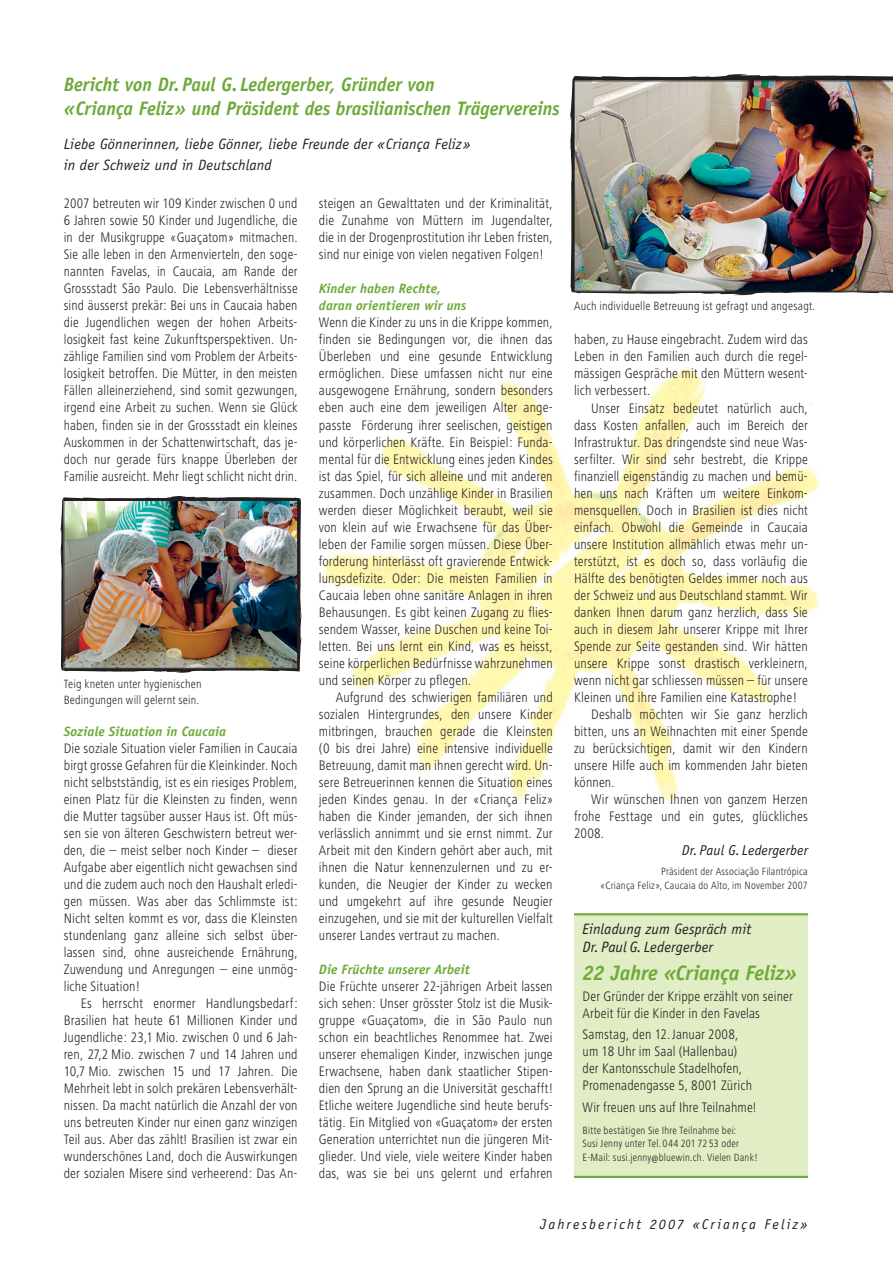
<style>
.page{position:relative;width:893px;height:1263px;background:#fff}
.page>*{position:absolute;margin:0;border:0;box-sizing:border-box;transform-origin:0 0}
.t1{font:italic 700 21px "Officina Sans";letter-spacing:-.005em;color:#6daa38}
.t2{font:italic 700 19.5px/24px "Officina Sans";letter-spacing:-.005em;color:#6daa38;scale:.95 1}
.t3{font:italic 15px/21.3px "Officina Sans";letter-spacing:.01em;color:#231f20}
.t4{font:300 condensed 14.25px/17px "Frutiger Next LT";letter-spacing:.005em;color:#231f20;text-align:justify}
.t5{font:italic 14.25px "Officina Sans";letter-spacing:.145em;color:#231f20}
.t6{font:italic 14.25px "Officina Sans";letter-spacing:.01em;color:#231f20}
.t7{font:italic 700 13.5px/17px "Officina Sans";letter-spacing:.005em;color:#6daa38}
.t8{font:300 condensed 12.3px/15.9px "Frutiger Next LT";letter-spacing:.015em;color:#231f20}
.t9{font:300 condensed 10.8px/13.5px "Frutiger Next LT";letter-spacing:.015em;color:#231f20;text-align:right}
</style>
<div class="page">
<img style="left:321px;top:344px;width:498px;height:458px">
<svg style="left:571px;top:75px;width:322px;height:220px"></svg>
<svg style="left:573px;top:76px;width:53px;height:10px"></svg>
<svg style="left:571px;top:280px;width:11px;height:15px"></svg>
<img style="left:574px;top:81px;width:319px;height:210px">
<div style="left:574px;top:914px;width:234px;height:264px;background:#e0edc5"></div>
<hr style="left:574px;top:1176px;width:234px;height:2px;background:#6daa38">
<hr style="left:574px;top:913px;width:234px;height:2px;background:#6daa38">
<svg style="left:60px;top:496px;width:242px;height:177px"></svg>
<img style="left:66px;top:502px;width:230px;height:164px">
<div style="left:64px;top:500px;width:234px;height:168px;border:1px solid #231f20"></div>
<h2 class="t2" style="left:64px;top:72px;width:524px">Bericht von Dr. Paul G. Ledergerber, Gründer von<br>«Criança Feliz» und Präsident des brasilianischen Trägervereins</h2>
<p class="t3" style="left:64px;top:133px;width:409px">Liebe Gönnerinnen, liebe Gönner, liebe Freunde der «Criança Feliz» in der Schweiz und in Deutschland</p>
<p class="t4" style="left:64px;top:195px;width:235px">2007 betreuten wir 109 Kinder zwischen 0 und 6 Jahren sowie 50 Kinder und Jugendliche, die in der Musikgruppe «Guaçatom» mitmachen.<br>Sie alle leben in den Armenvierteln, den soge&shy;nannten Favelas, in Caucaia, am Rande der Grossstadt São Paulo. Die Lebensverhältnisse sind äusserst prekär: Bei uns in Caucaia haben die Jugendlichen wegen der hohen Arbeits&shy;losigkeit fast keine Zukunftsperspektiven. Un&shy;zählige Familien sind vom Problem der Arbeits&shy;losigkeit betroffen. Die Mütter, in den meisten Fällen alleinerziehend, sind somit gezwungen, irgend eine Arbeit zu suchen. Wenn sie Glück haben, finden sie in der Grossstadt ein kleines Auskommen in der Schattenwirtschaft, das je&shy;doch nur gerade fürs knappe Überleben der Familie ausreicht. Mehr liegt schlicht nicht drin.</p>
<p class="t8" style="left:64px;top:676px;width:139px">Teig kneten unter hygienischen<br>Bedingungen will gelernt sein.</p>
<p class="t7" style="left:64px;top:723px;width:164px">Soziale Situation in Caucaia</p>
<p class="t4" style="left:64px;top:739px;width:235px">Die soziale Situation vieler Familien in Caucaia birgt grosse Gefahren für die Kleinkinder. Noch nicht selbstständig, ist es ein riesiges Problem, einen Platz für die Kleinsten zu finden, wenn die Mutter tagsüber ausser Haus ist. Oft müs&shy;sen sie von älteren Geschwistern betreut wer&shy;den, die – meist selber noch Kinder – dieser Aufgabe aber eigentlich nicht gewachsen sind und die zudem auch noch den Haushalt erledi&shy;gen müssen. Was aber das Schlimmste ist:<br>Nicht selten kommt es vor, dass die Kleinsten stundenlang ganz alleine sich selbst über&shy;lassen sind, ohne ausreichende Ernährung, Zuwendung und Anregungen – eine unmög&shy;liche Situation!</p>
<p class="t4" style="left:64px;top:995px;width:235px;text-indent:17px">Es herrscht enormer Handlungsbedarf:<br>Brasilien hat heute 61 Millionen Kinder und Jugendliche: 23,1 Mio. zwischen 0 und 6 Jah&shy;ren, 27,2 Mio. zwischen 7 und 14 Jahren und 10,7 Mio. zwischen 15 und 17 Jahren. Die Mehrheit lebt in solch prekären Lebensverhält&shy;nissen. Da macht natürlich die Anzahl der von uns betreuten Kinder nur einen ganz winzigen Teil aus. Aber das zählt! Brasilien ist zwar ein wunderschönes Land, doch die Auswirkungen der sozialen Misere sind verheerend: Das An-</p>
<p class="t4" style="left:319px;top:195px;width:235px">steigen an Gewalttaten und der Kriminalität, die Zunahme von Müttern im Jugendalter, die in der Drogenprostitution ihr Leben fristen, sind nur einige von vielen negativen Folgen!</p>
<p class="t7" style="left:319px;top:280px;width:149px">Kinder haben Rechte, daran orientieren wir uns</p>
<p class="t4" style="left:319px;top:314px;width:235px">Wenn die Kinder zu uns in die Krippe kommen, finden sie Bedingungen vor, die ihnen das Überleben und eine gesunde Entwicklung ermöglichen. Diese umfassen nicht nur eine ausgewogene Ernährung, sondern besonders eben auch eine dem jeweiligen Alter ange&shy;passte Förderung ihrer seelischen, geistigen und körperlichen Kräfte. Ein Beispiel: Funda&shy;mental für die Entwicklung eines jeden Kindes ist das Spiel, für sich alleine und mit anderen zusammen. Doch unzählige Kinder in Brasilien werden dieser Möglichkeit beraubt, weil sie von klein auf wie Erwachsene für das Über&shy;leben der Familie sorgen müssen. Diese Über&shy;forderung hinterlässt oft gravierende Entwick&shy;lungsdefizite. Oder: Die meisten Familien in Caucaia leben ohne sanitäre Anlagen in ihren Behausungen. Es gibt keinen Zugang zu flies&shy;sendem Wasser, keine Duschen und keine Toi&shy;letten. Bei uns lernt ein Kind, was es heisst, seine körperlichen Bedürfnisse wahrzunehmen und seinen Körper zu pflegen.</p>
<p class="t4" style="left:319px;top:688px;width:235px;text-indent:17px">Aufgrund des schwierigen familiären und sozialen Hintergrundes, den unsere Kinder mitbringen, brauchen gerade die Kleinsten (0 bis drei Jahre) eine intensive individuelle Betreuung, damit man ihnen gerecht wird. Un&shy;sere Betreuerinnen kennen die Situation eines jeden Kindes genau. In der «Criança Feliz» haben die Kinder jemanden, der sich ihnen verlässlich annimmt und sie ernst nimmt. Zur Arbeit mit den Kindern gehört aber auch, mit ihnen die Natur kennenzulernen und zu er&shy;kunden, die Neugier der Kinder zu wecken und umgekehrt auf ihre gesunde Neugier einzugehen, und sie mit der kulturellen Vielfalt unserer Landes vertraut zu machen.</p>
<p class="t7" style="left:319px;top:961px;width:153px">Die Früchte unserer Arbeit</p>
<p class="t4" style="left:319px;top:978px;width:235px">Die Früchte unserer 22-jährigen Arbeit lassen sich sehen: Unser grösster Stolz ist die Musik&shy;gruppe «Guaçatom», die in São Paulo nun schon ein beachtliches Renommee hat. Zwei unserer ehemaligen Kinder, inzwischen junge Erwachsene, haben dank staatlicher Stipen&shy;dien den Sprung an die Universität geschafft!<br>Etliche weitere Jugendliche sind heute berufs&shy;tätig. Ein Mitglied von «Guaçatom» der ersten Generation unterrichtet nun die jüngeren Mit&shy;glieder. Und viele, viele weitere Kinder haben das, was sie bei uns gelernt und erfahren</p>
<p class="t8" style="left:574px;top:298px;width:243px">Auch individuelle Betreuung ist gefragt und angesagt.</p>
<p class="t4" style="left:574px;top:331px;width:235px">haben, zu Hause eingebracht. Zudem wird das Leben in den Familien auch durch die regel&shy;mässigen Gespräche mit den Müttern wesent&shy;lich verbessert.</p>
<p class="t4" style="left:591px;top:399px;width:218px">Unser Einsatz bedeutet natürlich auch,</p>
<p class="t4" style="left:574px;top:416px;width:235px">dass Kosten anfallen, auch im Bereich der</p>
<p class="t4" style="left:574px;top:433px;width:235px">Infrastruktur. Das dringendste sind neue Was-</p>
<p class="t4" style="left:574px;top:450px;width:235px">serfilter. Wir sind sehr bestrebt, die Krippe</p>
<p class="t4" style="left:574px;top:467px;width:235px">finanziell eigenständig zu machen und bemü-</p>
<p class="t4" style="left:574px;top:484px;width:235px">hen uns nach Kräften um weitere Einkom-</p>
<p class="t4" style="left:574px;top:501px;width:235px">mensquellen. Doch in Brasilien ist dies nicht</p>
<p class="t4" style="left:574px;top:518px;width:235px">einfach. Obwohl die Gemeinde in Caucaia</p>
<p class="t4" style="left:574px;top:535px;width:235px">unsere Institution allmählich etwas mehr un-</p>
<p class="t4" style="left:574px;top:552px;width:235px">terstützt, ist es doch so, dass vorläufig die</p>
<p class="t4" style="left:574px;top:569px;width:235px">Hälfte des benötigten Geldes immer noch aus</p>
<p class="t4" style="left:574px;top:586px;width:235px">der Schweiz und aus Deutschland stammt. Wir</p>
<p class="t4" style="left:574px;top:603px;width:235px">danken Ihnen darum ganz herzlich, dass Sie</p>
<p class="t4" style="left:574px;top:620px;width:235px">auch in diesem Jahr unserer Krippe mit Ihrer</p>
<p class="t4" style="left:574px;top:637px;width:235px">Spende zur Seite gestanden sind. Wir hätten</p>
<p class="t4" style="left:574px;top:654px;width:235px">unsere Krippe sonst drastisch verkleinern,</p>
<p class="t4" style="left:574px;top:671px;width:235px">wenn nicht gar schliessen müssen – für unsere</p>
<p class="t4" style="left:574px;top:688px;width:224px">Kleinen und ihre Familien eine Katastrophe!</p>
<p class="t4" style="left:591px;top:705px;width:218px">Deshalb möchten wir Sie ganz herzlich</p>
<p class="t4" style="left:574px;top:722px;width:235px">bitten, uns an Weihnachten mit einer Spende</p>
<p class="t4" style="left:574px;top:739px;width:235px">zu berücksichtigen, damit wir den Kindern</p>
<p class="t4" style="left:574px;top:756px;width:235px">unsere Hilfe auch im kommenden Jahr bieten</p>
<p class="t4" style="left:574px;top:773px;width:42px">können.</p>
<p class="t4" style="left:591px;top:790px;width:218px">Wir wünschen Ihnen von ganzem Herzen</p>
<p class="t4" style="left:574px;top:808px;width:235px">frohe Festtage und ein gutes, glückliches</p>
<p class="t4" style="left:574px;top:825px;width:32px">2008.</p>
<p class="t6" style="left:682px;top:842px;width:127px">Dr. Paul G. Ledergerber</p>
<p class="t9" style="left:601px;top:865px;width:209px">Präsident der Associação Filantrópica<br>«Criança Feliz», Caucaia do Alto, im November 2007</p>
<p class="t3" style="left:583px;top:920px;width:170px;line-height:18px">Einladung zum Gespräch mit<br>Dr. Paul G. Ledergerber</p>
<h1 class="t1" style="left:583px;top:960px;width:216px">22 Jahre «Criança Feliz»</h1>
<p class="t4" style="left:583px;top:988px;width:212px">Der Gründer der Krippe erzählt von seiner<br>Arbeit für die Kinder in den Favelas</p>
<p class="t4" style="left:583px;top:1026px;width:171px;text-align:left">Samstag, den 12. Januar 2008, um 18 Uhr im Saal (Hallenbau) der Kantonsschule Stadelhofen,<br>Promenadengasse 5, 8001 Zürich</p>
<p class="t4" style="left:583px;top:1098px;width:175px">Wir freuen uns auf Ihre Teilnahme!</p>
<p class="t9" style="left:583px;top:1123px;width:177px;text-align:left">Bitte bestätigen Sie Ihre Teilnahme bei:<br>Susi Jenny unter Tel. 044 201 72 53 oder<br>E-Mail: susi.jenny@bluewin.ch. Vielen Dank!</p>
<p class="t5" style="left:540px;top:1216px;width:269px">Jahresbericht 2007 «Criança Feliz»</p>
</div>
